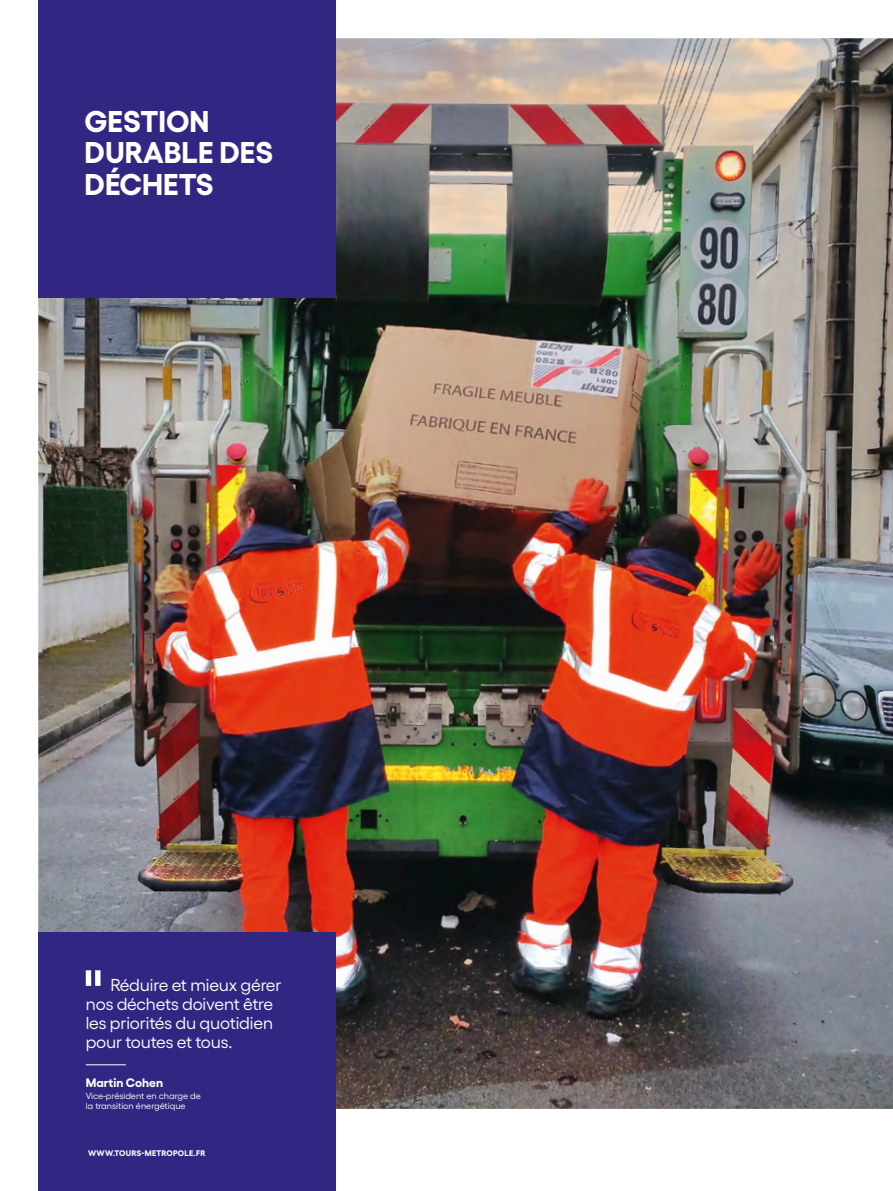
<style>
.page{position:relative;width:893px;height:1191px;background:#fff}
.page>*{position:absolute;margin:0;border:0;box-sizing:border-box;transform-origin:0 0}
.t1{font:700 30px/31.5px "Gellix";color:#fff}
.t2{font:17.25px/18.8px "Gellix";letter-spacing:-.005em;color:#fff}
.t3{font:700 12.3px "Gellix";color:#fff}
.t4{font:9px/9.8px "Gellix";color:#fff}
.t5{font:700 8.1px "Gellix";letter-spacing:.03em;color:#fff}
</style>
<div class="page">
<img style="left:38px;top:38px;width:855px;height:1070px">
<div style="left:38px;top:0;width:298px;height:298px;background:#312783"></div>
<div style="left:38px;top:932px;width:298px;height:259px;background:#312783"></div>
<hr style="left:86px;top:1064px;width:40px;height:1px;background:#fff">
<div style="left:86px;top:970px;width:5px;height:16px;background:#fff"></div>
<div style="left:95px;top:970px;width:6px;height:16px;background:#fff"></div>
<h1 class="t1" style="left:85px;top:102px;width:190px">GESTION<br>DURABLE DES<br>DÉCHETS</h1>
<p class="t2" style="left:86px;top:974px;width:197px;text-indent:25px">Réduire et mieux gérer nos déchets doivent être les priorités du quotidien pour toutes et tous.</p>
<p class="t3" style="left:86px;top:1073px;width:79px">Martin Cohen</p>
<p class="t4" style="left:86px;top:1090px;width:117px">Vice-président en charge de la transition énergétique</p>
<p class="t5" style="left:88px;top:1146px;width:119px">WWW.TOURS-METROPOLE.FR</p>
</div>
